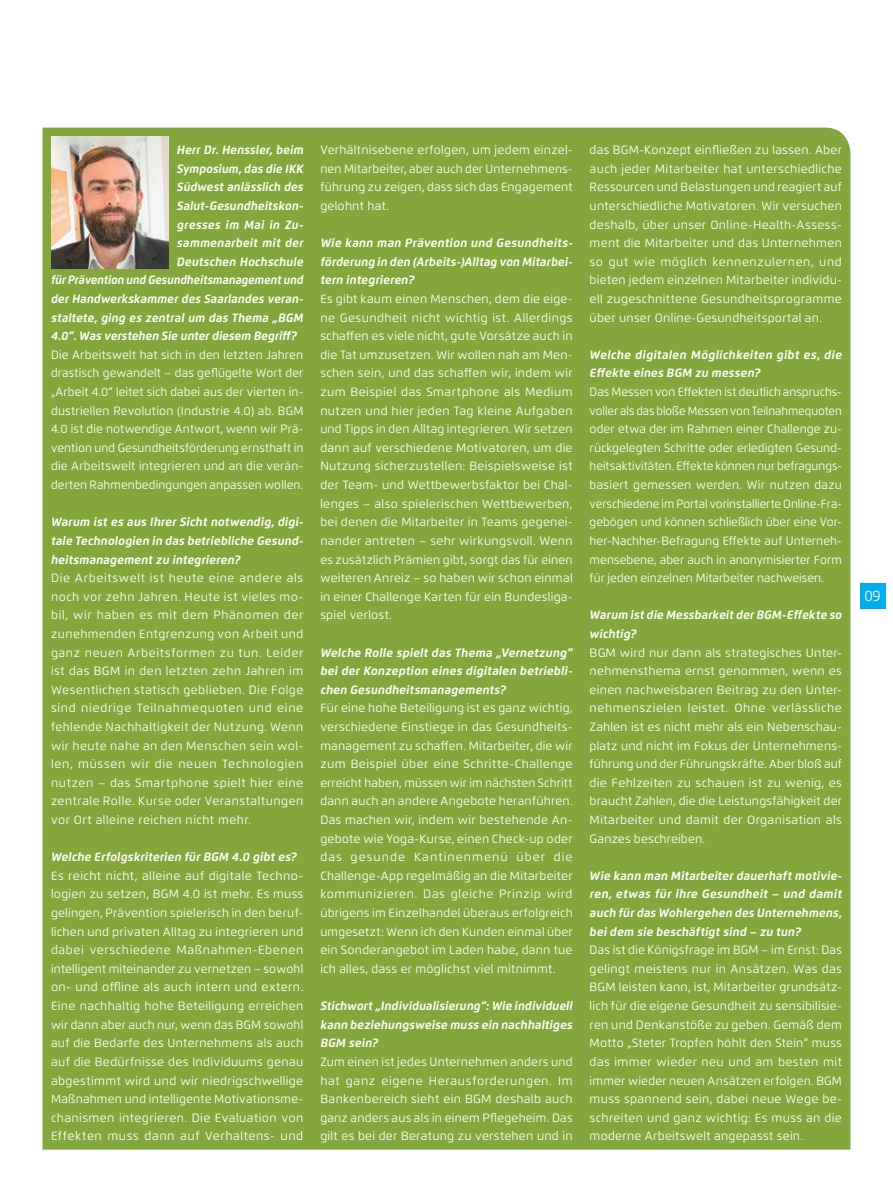
<style>
.page{position:relative;width:893px;height:1191px;background:#fff}
.page>*{position:absolute;margin:0;border:0;box-sizing:border-box;transform-origin:0 0}
.t1{font:15px "Flexo";color:#fff;scale:.9 1}
.t2{font:12px/18.6px "Flexo";letter-spacing:.025em;color:#fff;text-align:justify}
.t3{font:italic 700 12px/18.6px "Flexo";letter-spacing:.015em;color:#fff;text-align:justify}
.t4{font:italic 700 12px "Flexo";letter-spacing:.015em;color:#fff;scale:.95 1}
</style>
<div class="page">
<div style="left:43px;top:128px;width:807px;height:1021px;background:#83a73c"></div>
<img style="left:51px;top:136px;width:117px;height:132px">
<div style="left:860px;top:583px;width:25px;height:25px;background:#00aeef"></div>
<p class="t3" style="left:177px;top:141px;width:128px">Herr Dr. Henssler, beim</p>
<p class="t3" style="left:177px;top:159px;width:128px">Symposium, das die IKK</p>
<p class="t3" style="left:177px;top:178px;width:128px">Südwest anlässlich des</p>
<p class="t3" style="left:177px;top:196px;width:128px">Salut-Gesundheitskon-</p>
<p class="t3" style="left:177px;top:215px;width:128px">gresses im Mai in Zu-</p>
<p class="t3" style="left:177px;top:234px;width:128px">sammenarbeit mit der</p>
<p class="t3" style="left:177px;top:252px;width:128px">Deutschen Hochschule</p>
<p class="t4" style="left:51px;top:273px;width:267px">für Prävention und Gesundheitsmanagement und</p>
<p class="t3" style="left:51px;top:289px;width:254px">der Handwerkskammer des Saarlandes veran-</p>
<p class="t3" style="left:51px;top:308px;width:254px">staltete, ging es zentral um das Thema „BGM</p>
<p class="t3" style="left:51px;top:327px;width:247px">4.0“. Was verstehen Sie unter diesem Begriff?</p>
<p class="t2" style="left:51px;top:345px;width:254px">Die Arbeitswelt hat sich in den letzten Jahren drastisch gewandelt – das geflügelte Wort der „Arbeit 4.0“ leitet sich dabei aus der vierten in&shy;dustriellen Revolution (Industrie 4.0) ab. BGM 4.0 ist die notwendige Antwort, wenn wir Prä&shy;vention und Gesundheitsförderung ernsthaft in die Arbeitswelt integrieren und an die verän&shy;derten Rahmenbedingungen anpassen wollen.</p>
<p class="t3" style="left:51px;top:513px;width:254px">Warum ist es aus Ihrer Sicht notwendig, digi&shy;tale Technologien in das betriebliche Gesund&shy;heitsmanagement zu integrieren?</p>
<p class="t2" style="left:51px;top:568px;width:254px">Die Arbeitswelt ist heute eine andere als noch vor zehn Jahren. Heute ist vieles mo&shy;bil, wir haben es mit dem Phänomen der zunehmenden Entgrenzung von Arbeit und ganz neuen Arbeitsformen zu tun. Leider ist das BGM in den letzten zehn Jahren im Wesentlichen statisch geblieben. Die Folge sind niedrige Teilnahmequoten und eine fehlende Nachhaltigkeit der Nutzung. Wenn wir heute nahe an den Menschen sein wol&shy;len, müssen wir die neuen Technologien nutzen – das Smartphone spielt hier eine zentrale Rolle. Kurse oder Veranstaltungen vor Ort alleine reichen nicht mehr.</p>
<p class="t3" style="left:51px;top:847px;width:247px">Welche Erfolgskriterien für BGM 4.0 gibt es?</p>
<p class="t2" style="left:51px;top:866px;width:254px;text-align:left">Es reicht nicht, alleine auf digitale Techno&shy;logien zu setzen, BGM 4.0 ist mehr. Es muss gelingen, Prävention spielerisch in den beruf&shy;lichen und privaten Alltag zu integrieren und dabei verschiedene Maßnahmen-Ebenen intelligent miteinander zu vernetzen – sowohl on- und offline als auch intern und extern.<br>Eine nachhaltig hohe Beteiligung erreichen wir dann aber auch nur, wenn das BGM sowohl auf die Bedarfe des Unternehmens als auch auf die Bedürfnisse des Individuums genau abgestimmt wird und wir niedrigschwellige Maßnahmen und intelligente Motivationsme&shy;chanismen integrieren. Die Evaluation von Effekten muss dann auf Verhaltens- und</p>
<p class="t2" style="left:320px;top:141px;width:254px">Verhältnisebene erfolgen, um jedem einzel&shy;nen Mitarbeiter, aber auch der Unternehmens&shy;führung zu zeigen, dass sich das Engagement gelohnt hat.</p>
<p class="t3" style="left:320px;top:234px;width:254px">Wie kann man Prävention und Gesundheits&shy;förderung in den (Arbeits-)Alltag von Mitarbei&shy;tern integrieren?</p>
<p class="t2" style="left:320px;top:289px;width:254px">Es gibt kaum einen Menschen, dem die eige&shy;ne Gesundheit nicht wichtig ist. Allerdings schaffen es viele nicht, gute Vorsätze auch in die Tat umzusetzen. Wir wollen nah am Men&shy;schen sein, und das schaffen wir, indem wir zum Beispiel das Smartphone als Medium nutzen und hier jeden Tag kleine Aufgaben und Tipps in den Alltag integrieren. Wir setzen dann auf verschiedene Motivatoren, um die Nutzung sicherzustellen: Beispielsweise ist der Team- und Wettbewerbsfaktor bei Chal&shy;lenges – also spielerischen Wettbewerben, bei denen die Mitarbeiter in Teams gegenei&shy;nander antreten – sehr wirkungsvoll. Wenn es zusätzlich Prämien gibt, sorgt das für einen weiteren Anreiz – so haben wir schon einmal in einer Challenge Karten für ein Bundesliga&shy;spiel verlost.</p>
<p class="t3" style="left:320px;top:643px;width:254px">Welche Rolle spielt das Thema „Vernetzung“ bei der Konzeption eines digitalen betriebli&shy;chen Gesundheitsmanagements?</p>
<p class="t2" style="left:320px;top:699px;width:254px">Für eine hohe Beteiligung ist es ganz wichtig, verschiedene Einstiege in das Gesundheits&shy;management zu schaffen. Mitarbeiter, die wir zum Beispiel über eine Schritte-Challenge erreicht haben, müssen wir im nächsten Schritt dann auch an andere Angebote heranführen.<br>Das machen wir, indem wir bestehende An&shy;gebote wie Yoga-Kurse, einen Check-up oder das gesunde Kantinenmenü über die Challenge-App regelmäßig an die Mitarbeiter kommunizieren. Das gleiche Prinzip wird übrigens im Einzelhandel überaus erfolgreich umgesetzt: Wenn ich den Kunden einmal über ein Sonderangebot im Laden habe, dann tue ich alles, dass er möglichst viel mitnimmt.</p>
<p class="t3" style="left:320px;top:996px;width:254px">Stichwort „Individualisierung“: Wie individuell kann beziehungsweise muss ein nachhaltiges BGM sein?</p>
<p class="t2" style="left:320px;top:1052px;width:254px">Zum einen ist jedes Unternehmen anders und hat ganz eigene Herausforderungen. Im Bankenbereich sieht ein BGM deshalb auch ganz anders aus als in einem Pflegeheim. Das gilt es bei der Beratung zu verstehen und in</p>
<p class="t2" style="left:590px;top:141px;width:254px">das BGM-Konzept einfließen zu lassen. Aber auch jeder Mitarbeiter hat unterschiedliche Ressourcen und Belastungen und reagiert auf unterschiedliche Motivatoren. Wir versuchen deshalb, über unser Online-Health-Assess&shy;ment die Mitarbeiter und das Unternehmen so gut wie möglich kennenzulernen, und bieten jedem einzelnen Mitarbeiter individu&shy;ell zugeschnittene Gesundheitsprogramme über unser Online-Gesundheitsportal an.</p>
<p class="t3" style="left:590px;top:345px;width:254px">Welche digitalen Möglichkeiten gibt es, die<br>Effekte eines BGM zu messen?</p>
<p class="t2" style="left:590px;top:382px;width:254px">Das Messen von Effekten ist deutlich anspruchs&shy;voller als das bloße Messen von Teilnahmequoten oder etwa der im Rahmen einer Challenge zu&shy;rückgelegten Schritte oder erledigten Gesund&shy;heitsaktivitäten. Effekte können nur befragungs&shy;basiert gemessen werden. Wir nutzen dazu verschiedene im Portal vorinstallierte Online-Fra&shy;gebögen und können schließlich über eine Vor&shy;her-Nachher-Befragung Effekte auf Unterneh&shy;mensebene, aber auch in anonymisierter Form für jeden einzelnen Mitarbeiter nachweisen.</p>
<p class="t3" style="left:590px;top:606px;width:254px">Warum ist die Messbarkeit der BGM-Effekte so wichtig?</p>
<p class="t2" style="left:590px;top:643px;width:254px">BGM wird nur dann als strategisches Unter&shy;nehmensthema ernst genommen, wenn es einen nachweisbaren Beitrag zu den Unter&shy;nehmenszielen leistet. Ohne verlässliche Zahlen ist es nicht mehr als ein Nebenschau&shy;platz und nicht im Fokus der Unternehmens&shy;führung und der Führungskräfte. Aber bloß auf die Fehlzeiten zu schauen ist zu wenig, es braucht Zahlen, die die Leistungsfähigkeit der Mitarbeiter und damit der Organisation als Ganzes beschreiben.</p>
<p class="t3" style="left:590px;top:866px;width:254px">Wie kann man Mitarbeiter dauerhaft motivie&shy;ren, etwas für ihre Gesundheit – und damit auch für das Wohlergehen des Unternehmens, bei dem sie beschäftigt sind – zu tun?</p>
<p class="t2" style="left:590px;top:940px;width:254px">Das ist die Königsfrage im BGM – im Ernst: Das gelingt meistens nur in Ansätzen. Was das BGM leisten kann, ist, Mitarbeiter grundsätz&shy;lich für die eigene Gesundheit zu sensibilisie&shy;ren und Denkanstöße zu geben. Gemäß dem Motto „Steter Tropfen höhlt den Stein“ muss das immer wieder neu und am besten mit immer wieder neuen Ansätzen erfolgen. BGM muss spannend sein, dabei neue Wege be&shy;schreiten und ganz wichtig: Es muss an die moderne Arbeitswelt angepasst sein.</p>
<p class="t1" style="left:865px;top:586px;width:19px">09</p>
</div>
